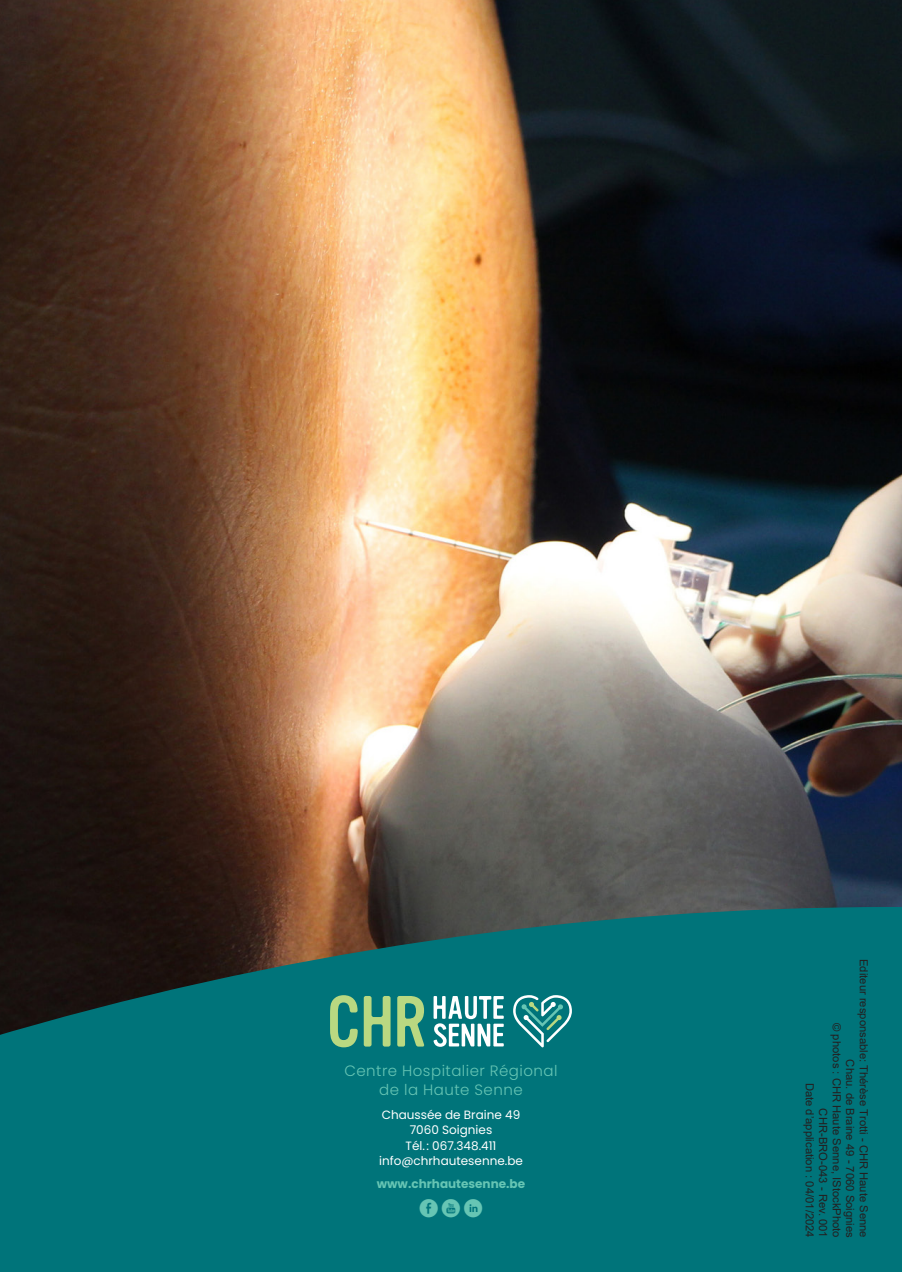
<style>
.page{position:relative;width:902px;height:1272px;background:#fff}
.page>*{position:absolute;margin:0;border:0;box-sizing:border-box;transform-origin:0 0}
.t1{font:18px "Social Media Circled";color:#66c5b4}
.t2{font:300 15px/18.8px "Poppins";letter-spacing:.03em;color:#66c5b4;text-align:center}
.t3{font:12px "Poppins";color:#fff}
.t4{font:700 12px "Poppins";color:#66c5b4}
.t5{font:11.25px "Arial";color:#231f20}
</style>
<div class="page">
<img style="left:0;top:0;width:901px;height:907px">
<svg style="left:0;top:907px;width:901px;height:364px;background:#066a6f"></svg>
<svg style="left:433px;top:996px;width:70px;height:50px"></svg>
<svg style="left:330px;top:995px;width:27px;height:52px"></svg>
<svg style="left:364px;top:995px;width:26px;height:51px"></svg>
<svg style="left:397px;top:995px;width:27px;height:51px"></svg>
<svg style="left:513px;top:995px;width:59px;height:52px;background:#3a9596"></svg>
<p class="t2" style="left:344px;top:1061px;width:214px">Centre Hospitalier Régional de la Haute Senne</p>
<p class="t3" style="left:381px;top:1108px;width:140px">Chaussée de Braine 49</p>
<p class="t3" style="left:409px;top:1123px;width:84px">7060 Soignies</p>
<p class="t3" style="left:405px;top:1138px;width:92px">Tél. : 067.348.411</p>
<p class="t3" style="left:379px;top:1153px;width:145px">info@chrhautesenne.be</p>
<p class="t4" style="left:377px;top:1177px;width:150px">www.chrhautesenne.be</p>
<p class="t1" style="left:419px;top:1198px;width:65px">EP C</p>
<p class="t5" style="left:871px;top:958px;width:280px;rotate:90deg">Editeur responsable: Thérèse Trotti - CHR Haute Senne</p>
<p class="t5" style="left:844px;top:1022px;width:216px;rotate:90deg">© photos : CHR Haute Senne, IStockPhoto</p>
<p class="t5" style="left:857px;top:1059px;width:180px;rotate:90deg">Chau. de Braine 49 - 7060 Soignies</p>
<p class="t5" style="left:817px;top:1082px;width:157px;rotate:90deg">Date d’application : 04/01/2024</p>
<p class="t5" style="left:830px;top:1108px;width:131px;rotate:90deg">CHR-BRO-043 - Rev. 001</p>
</div>
